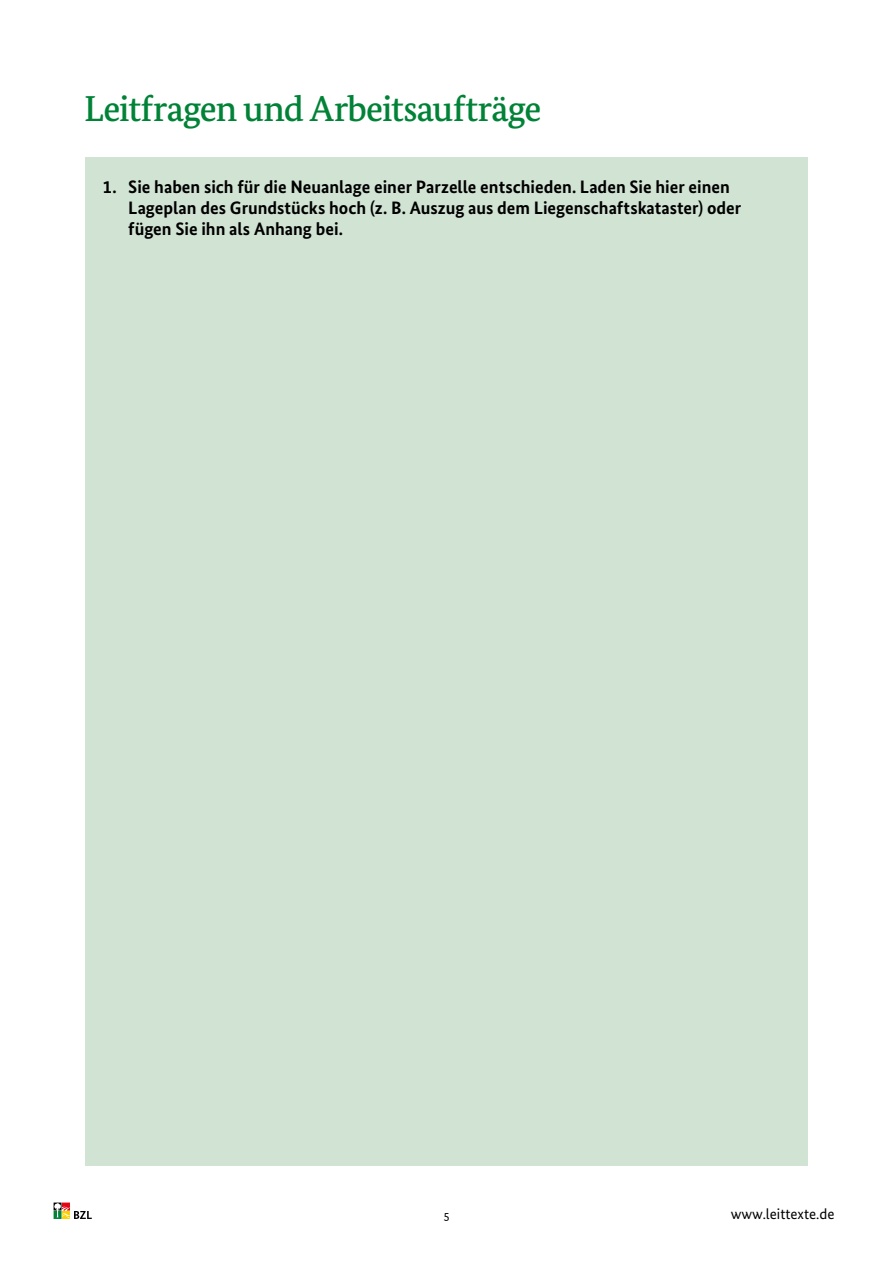
<style>
.page{position:relative;width:893px;height:1263px;background:#fff}
.page>*{position:absolute;margin:0;border:0;box-sizing:border-box;transform-origin:0 0}
.H3_Innen{font:500 36px "Bundes Serif";letter-spacing:-.025em;color:#008237}
.Fragen_Headline{font:700 18px/21px "Bundes Sans";color:#000}
.Webadresse_Leittexte{font:15px "Bundes Sans";color:#000}
.t1{font:12px "Bundes Sans";color:#000}
</style>
<div class="page">
<div style="left:85px;top:157px;width:723px;height:1008px;background:#d1e3d3"></div>
<svg style="left:54px;top:1202px;width:38px;height:17px"></svg>
<h3 class="H3_Innen" style="left:84px;top:87px;width:459px">Leitfragen und Arbeitsaufträge</h3>
<p class="Fragen_Headline" style="left:128px;top:176px;width:615px;text-indent:-26px">1. Sie haben sich für die Neuanlage einer Parzelle entschieden. Laden Sie hier einen<br>Lageplan des Grundstücks hoch (z. B. Auszug aus dem Liegenschaftskataster) oder fügen Sie ihn als Anhang bei.</p>
<p class="t1" style="left:444px;top:1207px;width:7px">5</p>
<p class="Webadresse_Leittexte" style="left:731px;top:1205px;width:105px">www.leittexte.de</p>
</div>
